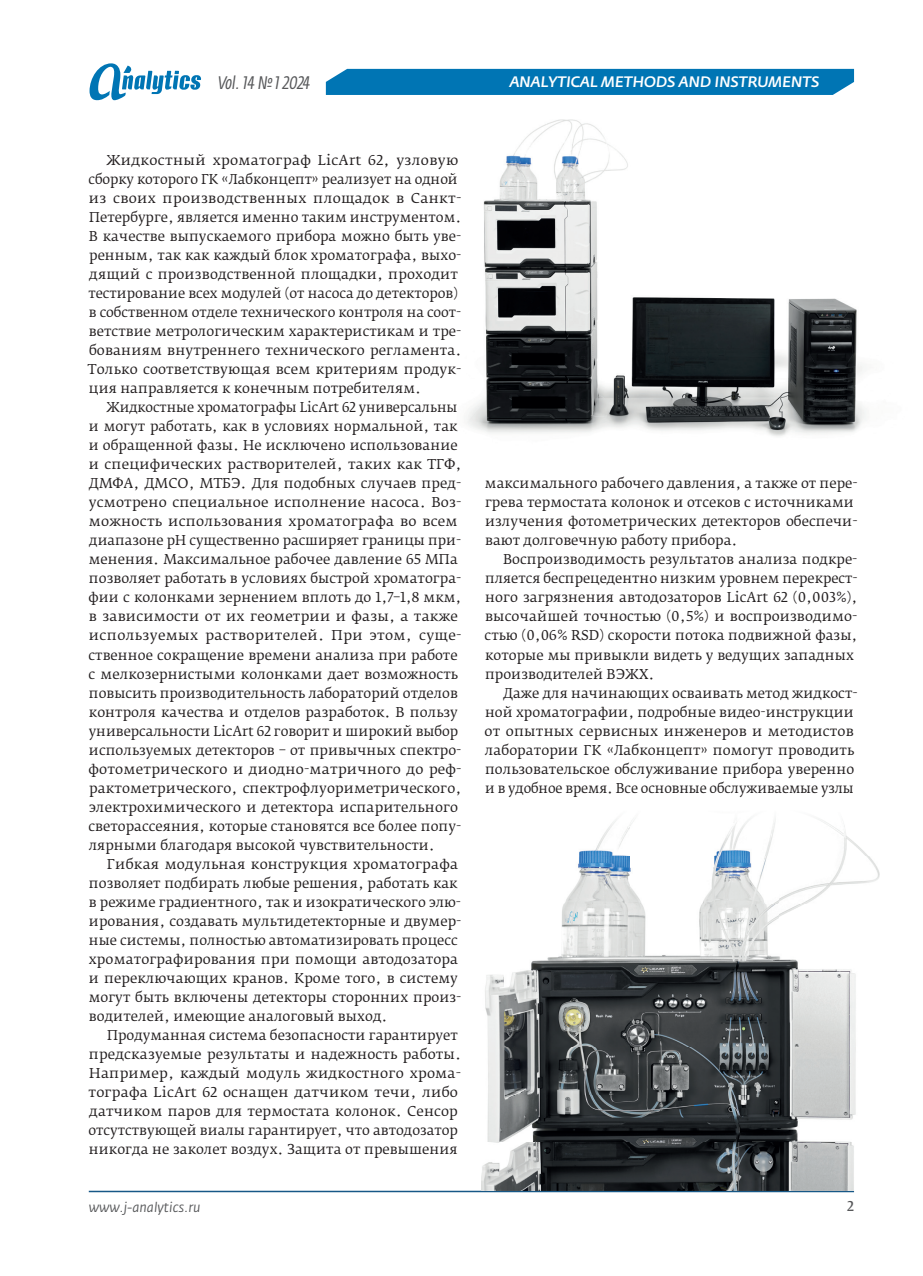
<style>
.page{position:relative;width:923px;height:1276px;background:#fff}
.page>*{position:absolute;margin:0;border:0;box-sizing:border-box;transform-origin:0 0}
.t1{font:italic 18px "Fedra Sans Cond Pro";color:#57585a}
.t2{font:italic 500 15px "Fedra Sans Pro";letter-spacing:.01em;color:#fff}
.t3{font:13.5px/19px "Fedra Serif B Pro";color:#231f20}
.t4{font:italic 13.5px "Fedra Sans Pro";color:#57585a}
.t5{font:13.5px "Fedra Serif B Pro";color:#57585a}
</style>
<div class="page">
<hr style="left:89px;top:1190px;width:765px;height:2px;background:#175887">
<div style="left:326px;top:69px;width:528px;height:26px;background:#0075b4"></div>
<svg style="left:90px;top:63px;width:111px;height:37px"></svg>
<img style="left:467px;top:119px;width:399px;height:317px">
<img style="left:481px;top:818px;width:398px;height:372px">
<h1 class="t1" style="left:218px;top:71px;width:95px">Vol. 14 № 1 2024</h1>
<p class="t2" style="left:510px;top:72px;width:311px">ANALYTICAL METHODS AND INSTRUMENTS</p>
<p class="t3" style="left:88px;top:151px;width:375px;text-indent:19px">Жидкостный хроматограф LicArt 62, узловую сборку которого ГК «Лабконцепт» реализует на одной из своих производственных площадок в Санкт-Петербурге, является именно таким инструментом.<br>В качестве выпускаемого прибора можно быть уве&shy;ренным, так как каждый блок хроматографа, выхо&shy;дящий с производственной площадки, проходит тестирование всех модулей (от насоса до детекторов) в собственном отделе технического контроля на соот&shy;ветствие метрологическим характеристикам и тре&shy;бованиям внутреннего технического регламента.<br>Только соответствующая всем критериям продук&shy;ция направляется к конечным потребителям.</p>
<p class="t3" style="left:88px;top:398px;width:374px;text-indent:18px">Жидкостные хроматографы LicArt 62 универсальны и могут работать, как в условиях нормальной, так и обращенной фазы. Не исключено использование и специфических растворителей, таких как ТГФ, ДМФА, ДМСО, МТБЭ. Для подобных случаев пред&shy;усмотрено специальное исполнение насоса. Воз&shy;можность использования хроматографа во всем диапазоне pH существенно расширяет границы при&shy;менения. Максимальное рабочее давление 65 МПа позволяет работать в условиях быстрой хроматогра&shy;фии с колонками зернением вплоть до 1,7–1,8 мкм, в зависимости от их геометрии и фазы, а также используемых растворителей. При этом, суще&shy;ственное сокращение времени анализа при работе с мелкозернистыми колонками дает возможность повысить производительность лабораторий отделов контроля качества и отделов разработок. В пользу универсальности LicArt 62 говорит и широкий выбор используемых детекторов – от привычных спектро&shy;фотометрического и диодно- матричного до реф&shy;рактометрического, спектрофлуориметрического, электрохимического и детектора испарительного светорассеяния, которые становятся все более попу&shy;лярными благодаря высокой чувствительности.</p>
<p class="t3" style="left:89px;top:854px;width:374px;text-indent:18px">Гибкая модульная конструкция хроматографа позволяет подбирать любые решения, работать как в режиме градиентного, так и изократического элю&shy;ирования, создавать мультидетекторные и двумер&shy;ные системы, полностью автоматизировать процесс хроматографирования при помощи автодозатора и переключающих кранов. Кроме того, в систему могут быть включены детекторы сторонних произ&shy;водителей, имеющие аналоговый выход.</p>
<p class="t3" style="left:88px;top:1025px;width:374px;text-indent:19px">Продуманная система безопасности гарантирует предсказуемые результаты и надежность работы.<br>Например, каждый модуль жидкостного хрома&shy;тографа LicArt 62 оснащен датчиком течи, либо датчиком паров для термостата колонок. Сенсор отсутствующей виалы гарантирует, что автодозатор никогда не заколет воздух. Защита от превышения</p>
<p class="t3" style="left:485px;top:474px;width:374px">максимального рабочего давления, а также от пере&shy;грева термостата колонок и отсеков с источниками излучения фотометрических детекторов обеспечи&shy;вают долговечную работу прибора.</p>
<p class="t3" style="left:484px;top:550px;width:374px;text-indent:18px">Воспроизводимость результатов анализа подкре&shy;пляется беспрецедентно низким уровнем перекрест&shy;ного загрязнения автодозаторов LicArt 62 (0,003%), высочайшей точностью (0,5%) и воспроизводимо&shy;стью (0,06% RSD) скорости потока подвижной фазы, которые мы привыкли видеть у ведущих западных производителей ВЭЖХ.</p>
<p class="t3" style="left:484px;top:683px;width:374px;text-indent:18px">Даже для начинающих осваивать метод жидкост&shy;ной хроматографии, подробные видео- инструкции от опытных сервисных инженеров и методистов лаборатории ГК «Лабконцепт» помогут проводить пользовательское обслуживание прибора уверенно и в удобное время. Все основные обслуживаемые узлы</p>
<p class="t4" style="left:89px;top:1198px;width:113px">www.j-analytics.ru</p>
<p class="t5" style="left:847px;top:1198px;width:8px">2</p>
</div>
